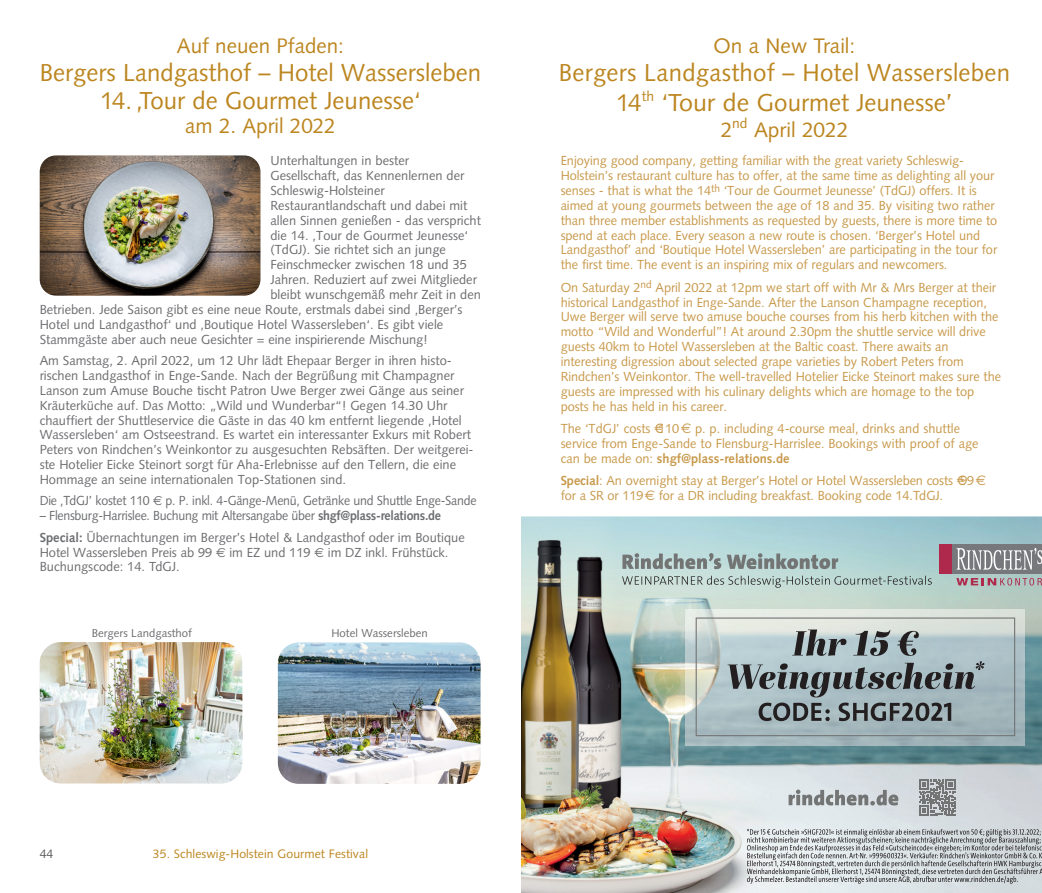
<style>
.page{position:relative;width:1042px;height:893px;background:#fff}
.page>*{position:absolute;margin:0;border:0;box-sizing:border-box;transform-origin:0 0}
.t1{font:24.5px/29.8px "Syntax";color:#bc8620;text-align:center}
.t2{font:21px "Syntax";color:#bc8620}
.t3{font:13.12px/14.9px "Syntax";letter-spacing:-.005em;color:#c8994b}
.t4{font:13.12px/14.9px "Syntax";color:#6c6d70}
.t5{font:13.12px/21.3px "Syntax";color:#6c6d70;scale:.94 1}
.t6{font:13.12px "Syntax";letter-spacing:-.02em;color:#6c6d70;scale:.94 1}
.t7{font:12.25px "Syntax";letter-spacing:.005em;color:#bc8620}
.t8{font:12.25px "Syntax";color:#57585a}
.t9{font:11.38px "Syntax";color:#6c6d70}
.s1{font-family:"Euro Sans"}
.s2{font-weight:700}
.s3{font-family:"Euro Sans";font-size:14px}
</style>
<div class="page">
<img style="left:521px;top:516px;width:521px;height:377px">
<svg style="left:919px;top:779px;width:36px;height:37px"></svg>
<div style="left:952px;top:544px;width:90px;height:30px;background:#76787b"></div>
<div style="left:939px;top:544px;width:13px;height:30px;background:#ae294b"></div>
<svg style="left:956px;top:578px;width:86px;height:7px"></svg>
<svg style="left:956px;top:548px;width:86px;height:22px"></svg>
<svg style="left:747px;top:829px;width:295px;height:55px;background:#b7bcbe"></svg>
<svg style="left:622px;top:553px;width:216px;height:16px;background:#99a9a9"></svg>
<svg style="left:622px;top:576px;width:310px;height:12px;background:#abbfba"></svg>
<img style="left:686px;top:609px;width:338px;height:137px">
<svg style="left:695px;top:617px;width:320px;height:119px;background:#9eacaf"></svg>
<svg style="left:788px;top:790px;width:110px;height:15px;background:#a8acae"></svg>
<img style="left:40px;top:155px;width:220px;height:141px">
<img style="left:40px;top:642px;width:202px;height:141px">
<img style="left:278px;top:642px;width:202px;height:142px">
<h2 class="t2" style="left:177px;top:33px;width:169px">Auf neuen Pfaden:</h2>
<h1 class="t1" style="left:40px;top:58px;width:443px">Bergers Landgasthof – Hotel Wassersleben</h1>
<h1 class="t1" style="left:100px;top:86px;width:322px">14. ‚Tour de Gourmet Jeunesse‘</h1>
<h2 class="t2" style="left:185px;top:114px;width:152px">am 2. April 2022</h2>
<p class="t4" style="left:270px;top:153px;width:140px">Unterhaltungen in bester</p>
<p class="t4" style="left:270px;top:168px;width:196px">Gesellschaft, das Kennenlernen der</p>
<p class="t4" style="left:270px;top:183px;width:116px">Schleswig-Holsteiner</p>
<p class="t4" style="left:270px;top:198px;width:198px">Restaurantlandschaft und dabei mit</p>
<p class="t4" style="left:270px;top:213px;width:212px">allen Sinnen genießen - das verspricht</p>
<p class="t4" style="left:270px;top:228px;width:199px">die 14. ‚Tour de Gourmet Jeunesse‘</p>
<p class="t4" style="left:270px;top:243px;width:177px">(TdGJ). Sie richtet sich an junge</p>
<p class="t4" style="left:270px;top:257px;width:198px">Feinschmecker zwischen 18 und 35</p>
<p class="t4" style="left:270px;top:272px;width:208px">Jahren. Reduziert auf zwei Mitglieder</p>
<p class="t4" style="left:270px;top:287px;width:212px">bleibt wunschgemäß mehr Zeit in den</p>
<p class="t4" style="left:40px;top:302px;width:424px">Betrieben. Jede Saison gibt es eine neue Route, erstmals dabei sind ‚Berger’s</p>
<p class="t4" style="left:40px;top:317px;width:405px">Hotel und Landgasthof‘ und ‚Boutique Hotel Wassersleben‘. Es gibt viele</p>
<p class="t4" style="left:40px;top:332px;width:389px">Stammgäste aber auch neue Gesichter = eine inspirierende Mischung!</p>
<p class="t4" style="left:40px;top:353px;width:435px">Am Samstag, 2. April 2022, um 12 Uhr lädt Ehepaar Berger in ihren histo&shy;rischen Landgasthof in Enge-Sande. Nach der Begrüßung mit Champagner Lanson zum Amuse Bouche tischt Patron Uwe Berger zwei Gänge aus seiner Kräuterküche auf. Das Motto: „Wild und Wunderbar“! Gegen 14.30 Uhr chauffiert der Shuttleservice die Gäste in das 40 km entfernt liegende ‚Hotel Wassersleben‘ am Ostseestrand. Es wartet ein interessanter Exkurs mit Robert Peters von Rindchen’s Weinkontor zu ausgesuchten Rebsäften. Der weitgerei&shy;ste Hotelier Eicke Steinort sorgt für Aha-Erlebnisse auf den Tellern, die eine Hommage an seine internationalen Top-Stationen sind.</p>
<p class="t6" style="left:40px;top:493px;width:466px">Die ‚TdGJ’ kostet 110 <span class="s1">€</span> p. P. inkl. 4-Gänge-Menü, Getränke und Shuttle Enge-Sande</p>
<p class="t5" style="left:40px;top:505px;width:454px">– Flensburg-Harrislee. Buchung mit Altersangabe über <span class="s2">shgf@plass-relations.de<br>Special:</span> Übernachtungen im Berger’s Hotel &amp; Landgasthof oder im Boutique</p>
<p class="t4" style="left:40px;top:545px;width:410px">Hotel Wassersleben Preis ab 99 <span class="s1">€</span> im EZ und 119 <span class="s1">€</span> im DZ inkl. Frühstück.<br>Buchungscode: 14. TdGJ.</p>
<p class="t9" style="left:92px;top:626px;width:102px">Bergers Landgasthof</p>
<p class="t9" style="left:331px;top:626px;width:98px">Hotel Wassersleben</p>
<h2 class="t2" style="left:713px;top:33px;width:143px">On a New Trail:</h2>
<h1 class="t1" style="left:559px;top:58px;width:452px">Bergers Landgasthof – Hotel Wassersleben<br>14<sup>th</sup> ‘Tour de Gourmet Jeunesse’</h1>
<h2 class="t2" style="left:721px;top:117px;width:129px">2<sup>nd</sup> April 2022</h2>
<p class="t3" style="left:561px;top:153px;width:438px">Enjoying good company, getting familiar with the great variety Schleswig-Holstein’s restaurant culture has to offer, at the same time as delighting all your senses - that is what the 14<sup>th</sup> ‘Tour de Gourmet Jeunesse’ (TdGJ) offers. It is aimed at young gourmets between the age of 18 and 35. By visiting two rather than three member establishments as requested by guests, there is more time to spend at each place. Every season a new route is chosen. ‘Berger’s Hotel und Landgasthof’ and ‘Boutique Hotel Wassersleben’ are participating in the tour for the first time. The event is an inspiring mix of regulars and newcomers.</p>
<p class="t3" style="left:561px;top:280px;width:442px">On Saturday 2<sup>nd</sup> April 2022 at 12pm we start off with Mr &amp; Mrs Berger at their historical Landgasthof in Enge-Sande. After the Lanson Champagne reception, Uwe Berger will serve two amuse bouche courses from his herb kitchen with the motto “Wild and Wonderful”! At around 2.30pm the shuttle service will drive guests 40km to Hotel Wassersleben at the Baltic coast. There awaits an interesting digression about selected grape varieties by Robert Peters from Rindchen’s Weinkontor. The well-travelled Hotelier Eicke Steinort makes sure the guests are impressed with his culinary delights which are homage to the top posts he has held in his career.</p>
<p class="t3" style="left:561px;top:421px;width:419px">The ‘TdGJ’ costs €110<span class="s3">E</span> p. p. including 4-course meal, drinks and shuttle service from Enge-Sande to Flensburg-Harrislee. Bookings with proof of age can be made on: <span class="s2">shgf@plass-relations.de</span></p>
<p class="t3" style="left:561px;top:473px;width:427px"><span class="s2">Special</span>: An overnight stay at Berger’s Hotel or Hotel Wassersleben costs €99<span class="s3">E </span>for a SR or 119<span class="s3">E</span> for a DR including breakfast. Booking code 14.TdGJ.</p>
<p class="t8" style="left:40px;top:846px;width:15px">44</p>
<p class="t7" style="left:153px;top:846px;width:217px">35. Schleswig-Holstein Gourmet Festival</p>
</div>
